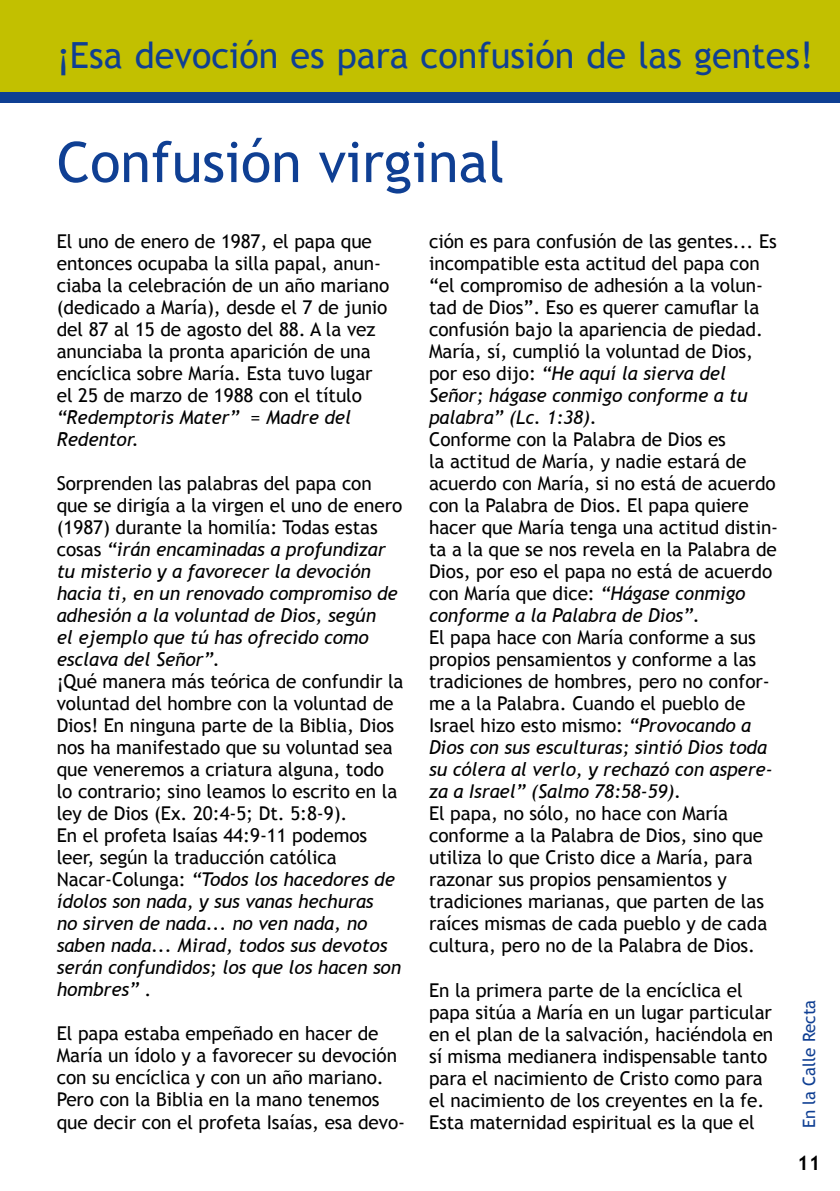
<style>
.page{position:relative;width:840px;height:1191px;background:#fff}
.page>*{position:absolute;margin:0;border:0;box-sizing:border-box;transform-origin:0 0}
.t1{font:56px "Trebuchet MS";color:#0f3f93}
.t2{font:36px "Trebuchet MS";color:#0f3f93}
.t3{font:700 20px "Trebuchet MS";color:#000}
.t4{font:19px/22px "Trebuchet MS";letter-spacing:-.005em;color:#000}
.t5{font:italic 19px/22px "Trebuchet MS";letter-spacing:-.005em;color:#000}
.t6{font:17px "Trebuchet MS";color:#0f3f93}
.s1{font-style:normal}
.s2{font-style:italic}
</style>
<div class="page">
<div style="left:0;top:92px;width:839px;height:11px;background:#0f3f93"></div>
<div style="left:0;top:0;width:839px;height:92px;background:#c2c000"></div>
<h2 class="t2" style="left:57px;top:34px;width:757px">¡Esa devoción es para confusión de las gentes!</h2>
<h1 class="t1" style="left:57px;top:129px;width:449px">Confusión virginal</h1>
<p class="t4" style="left:57px;top:231px;width:334px">El uno de enero de 1987, el papa que entonces ocupaba la silla papal, anun&shy;ciaba la celebración de un año mariano (dedicado a María), desde el 7 de junio del 87 al 15 de agosto del 88. A la vez anunciaba la pronta aparición de una encíclica sobre María. Esta tuvo lugar el 25 de marzo de 1988 con el título</p>
<p class="t5" style="left:57px;top:406px;width:296px">“Redemptoris Mater” = Madre del<br>Redentor.</p>
<p class="t5" style="left:57px;top:472px;width:347px"><span class="s1">Sorprenden las palabras del papa con que se dirigía a la virgen el uno de enero (1987) durante la homilía: Todas estas cosas</span> “irán encaminadas a profundizar tu misterio y a favorecer la devoción hacia ti, en un renovado compromiso de adhesión a la voluntad de Dios, según<br>el ejemplo que tú has ofrecido como esclava del Señor”.</p>
<p class="t4" style="left:57px;top:671px;width:348px">¡Qué manera más teórica de confundir la voluntad del hombre con la voluntad de Dios! En ninguna parte de la Biblia, Dios nos ha manifestado que su voluntad sea que veneremos a criatura alguna, todo lo contrario; sino leamos lo escrito en la ley de Dios (Ex. 20:4‑5; Dt. 5:8‑9).<br>En el profeta Isaías 44:9‑ 11 podemos leer, según la traducción católica<br>Nacar‑ Colunga: <span class="s2">“Todos los hacedores de ídolos son nada, y sus vanas hechuras<br>no sirven de nada... no ven nada, no saben nada... Mirad, todos sus devotos serán confundidos; los que los hacen son hombres”</span> .</p>
<p class="t4" style="left:57px;top:1023px;width:350px">El papa estaba empeñado en hacer de María un ídolo y a favorecer su devoción con su encíclica y con un año mariano.<br>Pero con la Biblia en la mano tenemos que decir con el profeta Isaías, esa devo-</p>
<p class="t4" style="left:429px;top:231px;width:349px">ción es para confusión de las gentes... Es incompatible esta actitud del papa con “el compromiso de adhesión a la volun&shy;tad de Dios”. Eso es querer camuflar la confusión bajo la apariencia de piedad.<br>María, sí, cumplió la voluntad de Dios, por eso dijo: <span class="s2">“He aquí la sierva del Señor; hágase conmigo conforme a tu palabra” (Lc. 1:38).</span></p>
<p class="t4" style="left:429px;top:429px;width:349px">Conforme con la Palabra de Dios es<br>la actitud de María, y nadie estará de acuerdo con María, si no está de acuerdo con la Palabra de Dios. El papa quiere hacer que María tenga una actitud distin&shy;ta a la que se nos revela en la Palabra de Dios, por eso el papa no está de acuerdo con María que dice: <span class="s2">“Hágase conmigo conforme a la Palabra de Dios”.</span></p>
<p class="t4" style="left:429px;top:627px;width:345px">El papa hace con María conforme a sus propios pensamientos y conforme a las tradiciones de hombres, pero no confor&shy;me a la Palabra. Cuando el pueblo de Israel hizo esto mismo: <span class="s2">“Provocando a Dios con sus esculturas; sintió Dios toda su cólera al verlo, y rechazó con aspere&shy;za a Israel” (Salmo 78:58‑59).</span></p>
<p class="t4" style="left:429px;top:803px;width:339px">El papa, no sólo, no hace con María conforme a la Palabra de Dios, sino que utiliza lo que Cristo dice a María, para razonar sus propios pensamientos y tradiciones marianas, que parten de las raíces mismas de cada pueblo y de cada cultura, pero no de la Palabra de Dios.</p>
<p class="t4" style="left:429px;top:979px;width:345px">En la primera parte de la encíclica el papa sitúa a María en un lugar particular en el plan de la salvación, haciéndola en sí misma medianera indispensable tanto para el nacimiento de Cristo como para el nacimiento de los creyentes en la fe.<br>Esta maternidad espiritual es la que el</p>
<p class="t6" style="left:798px;top:1128px;width:130px;rotate:-90deg">En la Calle Recta</p>
<p class="t3" style="left:796px;top:1150px;width:25px">11</p>
</div>
